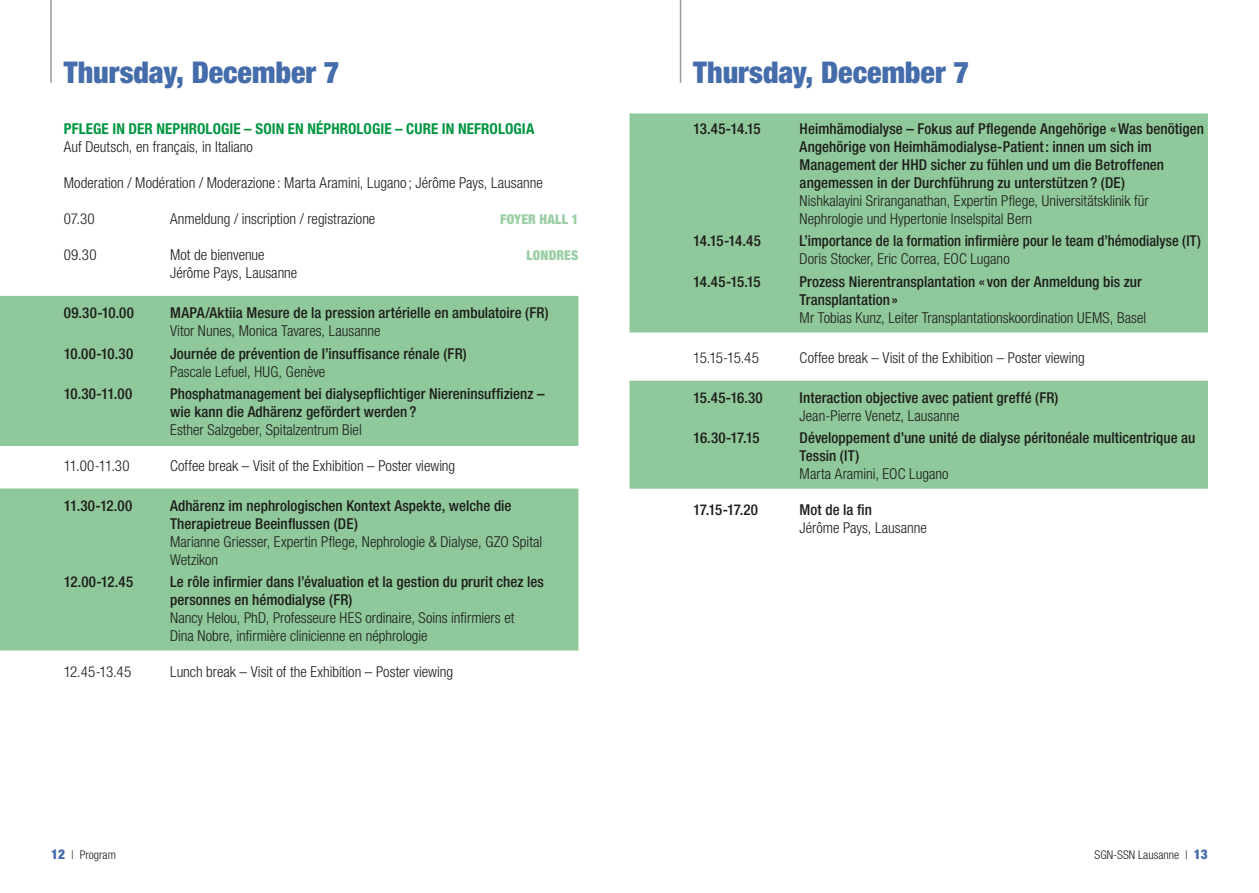
<style>
.page{position:relative;width:1259px;height:893px;background:#fff}
.page>*{position:absolute;margin:0;border:0;box-sizing:border-box;transform-origin:0 0}
.t1{font:900 condensed 30px "Helvetica Neue LT Std";color:#456dab}
.t2{font:500 condensed 15px/18px "Helvetica Neue LT Std";letter-spacing:.005em;color:#1d1d1b}
.t3{font:300 condensed 15px/18px "Helvetica Neue LT Std";color:#1d1d1b}
.t4{font:700 condensed 15px "Helvetica Neue LT Std";letter-spacing:.005em;color:#009641}
.t5{font:900 condensed 13.5px "Helvetica Neue LT Std";letter-spacing:.01em;color:#9ccea5}
.t6{font:300 condensed 12px "Helvetica Neue LT Std";color:#1d1d1b}
.s1{font-weight:900;font-size:13.5px;color:#456dab}
</style>
<div class="page">
<hr style="left:50px;top:0;width:2px;height:83px;background:#9d9d9d">
<hr style="left:680px;top:0;width:1px;height:83px;background:#9d9d9d">
<div style="left:0;top:296px;width:578px;height:150px;background:#8fc89a"></div>
<div style="left:0;top:488px;width:578px;height:162px;background:#8fc89a"></div>
<div style="left:629px;top:113px;width:579px;height:219px;background:#8fc89a"></div>
<div style="left:629px;top:381px;width:579px;height:108px;background:#8fc89a"></div>
<h1 class="t1" style="left:64px;top:54px;width:277px">Thursday, December 7</h1>
<p class="t4" style="left:64px;top:120px;width:472px">PFLEGE IN DER NEPHROLOGIE – SOIN EN NÉPHROLOGIE – CURE IN NEFROLOGIA</p>
<p class="t3" style="left:64px;top:138px;width:191px">Auf Deutsch, en français, in Italiano</p>
<p class="t3" style="left:64px;top:174px;width:480px">Moderation / Modération / Moderazione : Marta Aramini, Lugano ; Jérôme Pays, Lausanne</p>
<p class="t3" style="left:64px;top:210px;width:33px">07.30</p>
<p class="t3" style="left:170px;top:210px;width:207px">Anmeldung / inscription / registrazione</p>
<p class="t5" style="left:500px;top:211px;width:80px">FOYER HALL 1</p>
<p class="t3" style="left:64px;top:246px;width:34px">09.30</p>
<p class="t3" style="left:170px;top:246px;width:96px">Mot de bienvenue</p>
<p class="t5" style="left:526px;top:247px;width:53px">LONDRES</p>
<p class="t3" style="left:170px;top:264px;width:129px">Jérôme Pays, Lausanne</p>
<p class="t2" style="left:64px;top:304px;width:72px">09.30-10.00</p>
<p class="t2" style="left:170px;top:304px;width:380px">MAPA/Aktiia Mesure de la pression artérielle en ambulatoire (FR)</p>
<p class="t3" style="left:170px;top:322px;width:212px">Vitor Nunes, Monica Tavares, Lausanne</p>
<p class="t2" style="left:64px;top:344px;width:71px">10.00-10.30</p>
<p class="t2" style="left:170px;top:344px;width:298px">Journée de prévention de l’insuffisance rénale (FR)</p>
<p class="t3" style="left:170px;top:362px;width:157px">Pascale Lefuel, HUG, Genève</p>
<p class="t2" style="left:64px;top:384px;width:70px">10.30-11.00</p>
<p class="t2" style="left:170px;top:384px;width:376px">Phosphatmanagement bei dialysepflichtiger Niereninsuffizienz – wie kann die Adhärenz gefördert werden ?</p>
<p class="t3" style="left:170px;top:420px;width:193px">Esther Salzgeber, Spitalzentrum Biel</p>
<p class="t3" style="left:64px;top:456px;width:67px">11.00-11.30</p>
<p class="t3" style="left:170px;top:456px;width:287px">Coffee break – Visit of the Exhibition – Poster viewing</p>
<p class="t2" style="left:64px;top:496px;width:70px">11.30-12.00</p>
<p class="t2" style="left:170px;top:496px;width:343px">Adhärenz im nephrologischen Kontext Aspekte, welche die<br>Therapietreue Beeinflussen (DE)</p>
<p class="t3" style="left:170px;top:533px;width:374px">Marianne Griesser, Expertin Pflege, Nephrologie &amp; Dialyse, GZO Spital<br>Wetzikon</p>
<p class="t2" style="left:64px;top:573px;width:71px">12.00-12.45</p>
<p class="t2" style="left:170px;top:573px;width:375px">Le rôle infirmier dans l’évaluation et la gestion du prurit chez les personnes en hémodialyse (FR)</p>
<p class="t3" style="left:170px;top:609px;width:346px">Nancy Helou, PhD, Professeure HES ordinaire, Soins infirmiers et<br>Dina Nobre, infirmière clinicienne en néphrologie</p>
<p class="t3" style="left:64px;top:663px;width:69px">12.45-13.45</p>
<p class="t3" style="left:170px;top:663px;width:284px">Lunch break – Visit of the Exhibition – Poster viewing</p>
<h1 class="t1" style="left:693px;top:54px;width:277px">Thursday, December 7</h1>
<p class="t2" style="left:693px;top:120px;width:69px">13.45-14.15</p>
<p class="t2" style="left:799px;top:120px;width:406px">Heimhämodialyse – Fokus auf Pflegende Angehörige «Was benötigen Angehörige von Heimhämodialyse-Patient: innen um sich im Management der HHD sicher zu fühlen und um die Betroffenen angemessen in der Durchführung zu unterstützen ? (DE)</p>
<p class="t3" style="left:799px;top:192px;width:350px">Nishkalayini Sriranganathan, Expertin Pflege, Universitätsklinik für<br>Nephrologie und Hypertonie Inselspital Bern</p>
<p class="t2" style="left:693px;top:232px;width:69px">14.15-14.45</p>
<p class="t2" style="left:799px;top:232px;width:403px">L’importance de la formation infirmière pour le team d’hémodialyse (IT)</p>
<p class="t3" style="left:799px;top:250px;width:212px">Doris Stocker, Eric Correa, EOC Lugano</p>
<p class="t2" style="left:693px;top:272px;width:69px">14.45-15.15</p>
<p class="t2" style="left:799px;top:272px;width:344px">Prozess Nierentransplantation « von der Anmeldung bis zur<br>Transplantation »</p>
<p class="t3" style="left:799px;top:308px;width:348px">Mr Tobias Kunz, Leiter Transplantationskoordination UEMS, Basel</p>
<p class="t3" style="left:693px;top:348px;width:67px">15.15-15.45</p>
<p class="t3" style="left:799px;top:348px;width:287px">Coffee break – Visit of the Exhibition – Poster viewing</p>
<p class="t2" style="left:693px;top:388px;width:71px">15.45-16.30</p>
<p class="t2" style="left:799px;top:388px;width:260px">Interaction objective avec patient greffé (FR)</p>
<p class="t3" style="left:799px;top:407px;width:161px">Jean-Pierre Venetz, Lausanne</p>
<p class="t2" style="left:693px;top:429px;width:68px">16.30-17.15</p>
<p class="t2" style="left:799px;top:429px;width:397px">Développement d’une unité de dialyse péritonéale multicentrique au<br>Tessin (IT)</p>
<p class="t3" style="left:799px;top:465px;width:150px">Marta Aramini, EOC Lugano</p>
<p class="t2" style="left:693px;top:501px;width:66px">17.15-17.20</p>
<p class="t2" style="left:799px;top:501px;width:74px">Mot de la fin</p>
<p class="t3" style="left:799px;top:519px;width:129px">Jérôme Pays, Lausanne</p>
<p class="t6" style="left:51px;top:848px;width:66px"><span class="s1">12</span> | Program</p>
<p class="t6" style="left:1094px;top:848px;width:115px">SGN-SSN Lausanne | <span class="s1">13</span></p>
</div>
